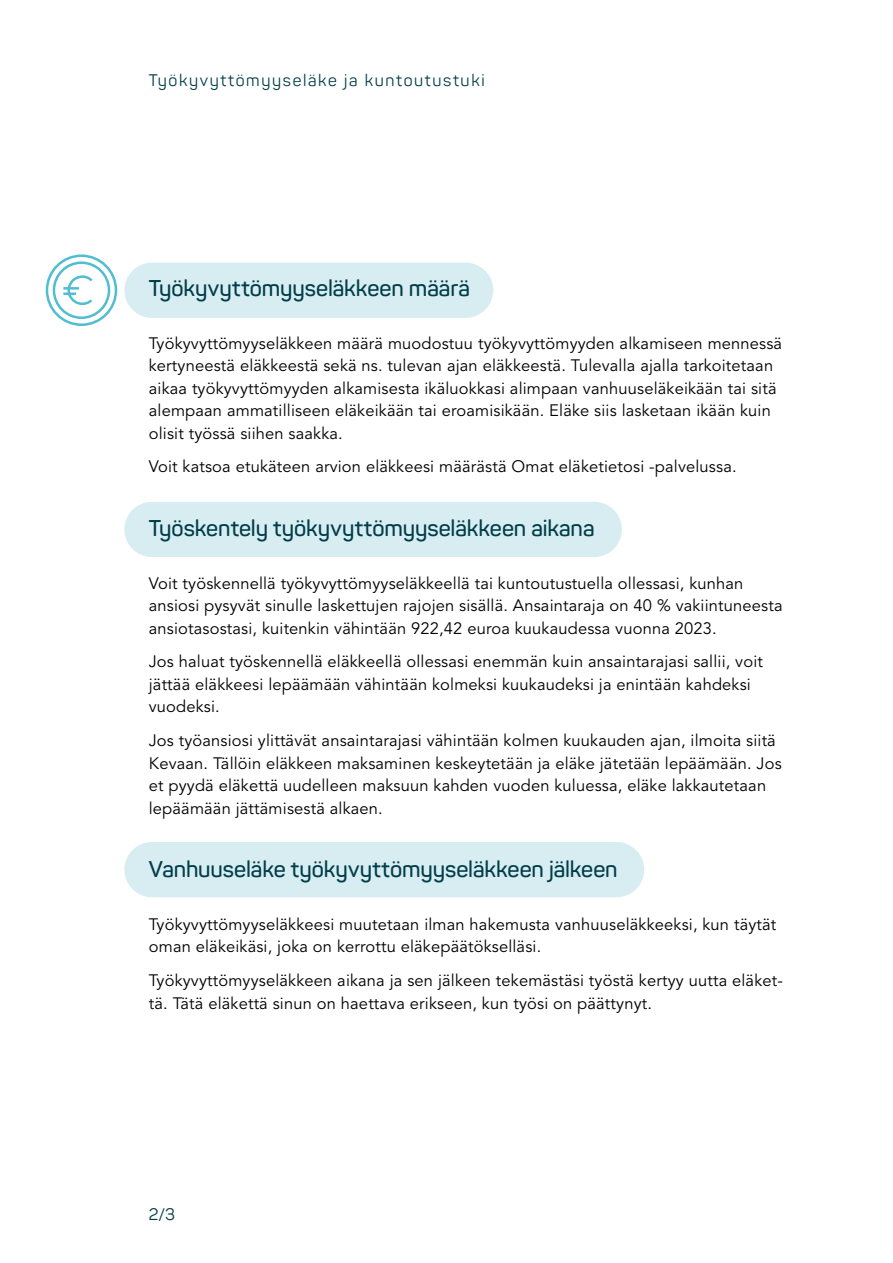
<style>
.page{position:relative;width:893px;height:1263px;background:#fff}
.page>*{position:absolute;margin:0;border:0;box-sizing:border-box;transform-origin:0 0}
.H2_otsikko{font:600 22.5px "Panton";letter-spacing:-.005em;color:#003d48}
.Leipis{font:16.5px/22.5px "Avenir LT Pro";letter-spacing:.01em;color:#000}
.t1{font:16.5px "Panton";letter-spacing:.1em;color:#003d48}
</style>
<div class="page">
<div style="left:124px;top:263px;width:369px;height:55px;background:#d7edf2;border-radius:28px"></div>
<div style="left:124px;top:502px;width:498px;height:55px;background:#d7edf2;border-radius:28px"></div>
<div style="left:124px;top:842px;width:520px;height:55px;background:#d7edf2;border-radius:28px"></div>
<svg style="left:46px;top:254px;width:71px;height:72px"></svg>
<p class="t1" style="left:149px;top:70px;width:337px">Työkyvyttömyyseläke ja kuntoutustuki</p>
<h2 class="H2_otsikko" style="left:149px;top:274px;width:323px">Työkyvyttömyyseläkkeen määrä</h2>
<p class="Leipis" style="left:149px;top:332px;width:635px">Työkyvyttömyyseläkkeen määrä muodostuu työkyvyttömyyden alkamiseen mennessä kertyneestä eläkkeestä sekä ns. tulevan ajan eläkkeestä. Tulevalla ajalla tarkoitetaan aikaa työkyvyttömyyden alkamisesta ikäluokkasi alimpaan vanhuuseläkeikään tai sitä alempaan ammatilliseen eläkeikään tai eroamisikään. Eläke siis lasketaan ikään kuin olisit työssä siihen saakka.</p>
<p class="Leipis" style="left:149px;top:456px;width:589px">Voit katsoa etukäteen arvion eläkkeesi määrästä Omat eläketietosi -palvelussa.</p>
<h2 class="H2_otsikko" style="left:149px;top:514px;width:447px">Työskentely työkyvyttömyyseläkkeen aikana</h2>
<p class="Leipis" style="left:149px;top:572px;width:635px">Voit työskennellä työkyvyttömyyseläkkeellä tai kuntoutustuella ollessasi, kunhan ansiosi pysyvät sinulle laskettujen rajojen sisällä. Ansaintaraja on 40 % vakiintuneesta ansiotasostasi, kuitenkin vähintään 922,42 euroa kuukaudessa vuonna 2023.</p>
<p class="Leipis" style="left:149px;top:651px;width:616px">Jos haluat työskennellä eläkkeellä ollessasi enemmän kuin ansaintarajasi sallii, voit jättää eläkkeesi lepäämään vähintään kolmeksi kuukaudeksi ja enintään kahdeksi vuodeksi.</p>
<p class="Leipis" style="left:149px;top:729px;width:634px">Jos työansiosi ylittävät ansaintarajasi vähintään kolmen kuukauden ajan, ilmoita siitä Kevaan. Tällöin eläkkeen maksaminen keskeytetään ja eläke jätetään lepäämään. Jos et pyydä eläkettä uudelleen maksuun kahden vuoden kuluessa, eläke lakkautetaan lepäämään jättämisestä alkaen.</p>
<h2 class="H2_otsikko" style="left:149px;top:855px;width:470px">Vanhuuseläke työkyvyttömyyseläkkeen jälkeen</h2>
<p class="Leipis" style="left:149px;top:913px;width:629px">Työkyvyttömyyseläkkeesi muutetaan ilman hakemusta vanhuuseläkkeeksi, kun täytät oman eläkeikäsi, joka on kerrottu eläkepäätökselläsi.</p>
<p class="Leipis" style="left:149px;top:969px;width:636px">Työkyvyttömyyseläkkeen aikana ja sen jälkeen tekemästäsi työstä kertyy uutta eläket&shy;tä. Tätä eläkettä sinun on haettava erikseen, kun työsi on päättynyt.</p>
<p class="t1" style="left:149px;top:1204px;width:28px">2/3</p>
</div>
